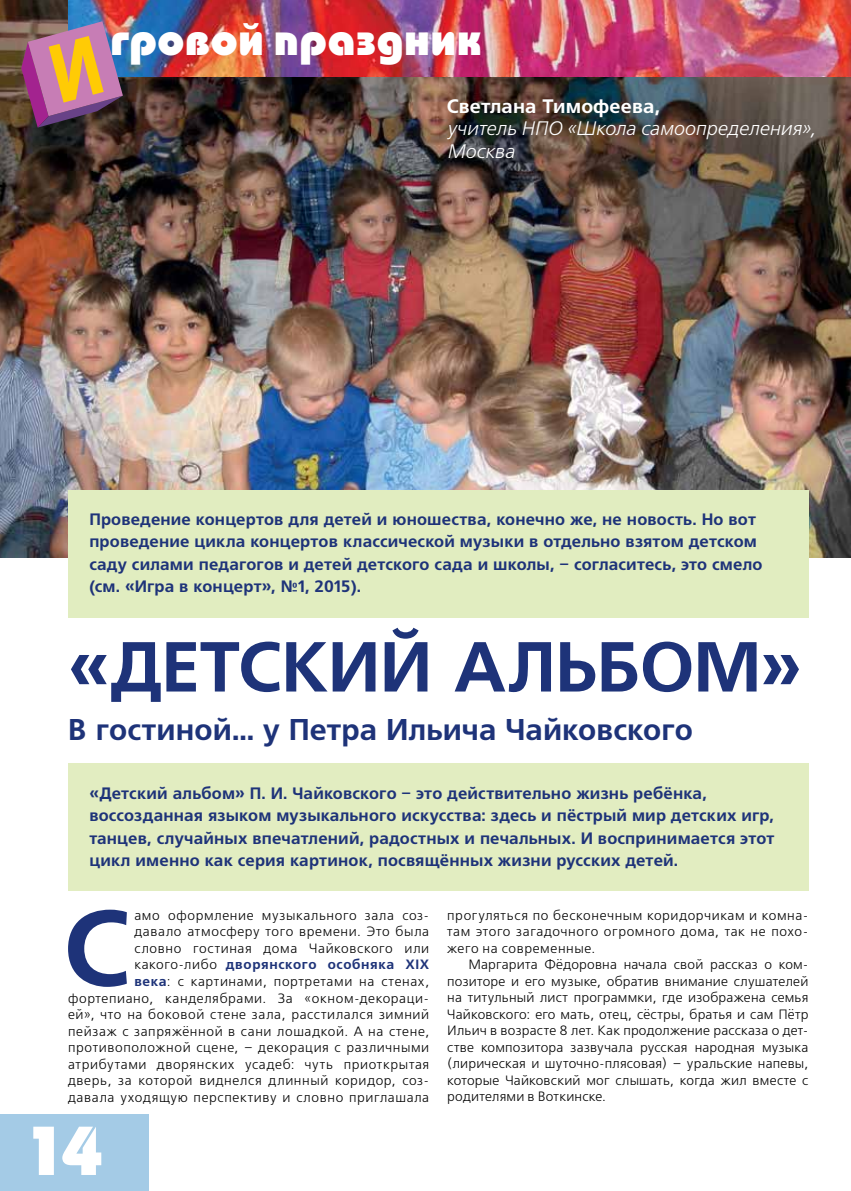
<style>
.page{position:relative;width:851px;height:1191px;background:#fff}
.page>*{position:absolute;margin:0;border:0;box-sizing:border-box;transform-origin:0 0}
.t1{font:700 107.85px "Free Set C";color:#1e3379}
.t2{font:700 70.5px "Free Set C";letter-spacing:-.01em;color:#1e3379}
.t3{font:800 69px "Bauhaus C";color:#fff}
.t4{font:800 45px "Bauhaus C";letter-spacing:.01em;color:#fff}
.t5{font:700 30px "Free Set C";letter-spacing:.005em;color:#1e3379}
.t6{font:italic 19.5px/22.5px "Free Set C";color:#fff}
.t7{font:700 19.5px "Free Set C";letter-spacing:.005em;color:#fff}
.t8{font:700 16.5px/22.5px "Free Set C";letter-spacing:.01em;color:#1e3379}
.t9{font:13.5px/16.5px "Free Set C";letter-spacing:.045em;color:#000;text-align:justify}
.s1{font-weight:700;color:#1e3379}
</style>
<div class="page">
<div style="left:0;top:1114px;width:149px;height:77px;background:#a4cbe6"></div>
<img style="left:0;top:0;width:850px;height:558px">
<img style="left:68px;top:0;width:782px;height:77px">
<img style="left:21px;top:21px;width:102px;height:107px">
<div style="left:68px;top:490px;width:740px;height:127px;background:#e1edc0"></div>
<div style="left:68px;top:763px;width:740px;height:128px;background:#e2edc1"></div>
<h3 class="t4" style="left:111px;top:13px;width:373px">гровой праздник</h3>
<h3 class="t7" style="left:446px;top:95px;width:215px">Светлана Тимофеева,</h3>
<h3 class="t6" style="left:446px;top:118px;width:370px">учитель НПО «Школа самоопределения»,<br>Москва</h3>
<p class="t8" style="left:89px;top:508px;width:674px">Проведение концертов для детей и юношества, конечно же, не новость. Но вот проведение цикла концертов классической музыки в отдельно взятом детском саду силами педагогов и детей детского сада и школы, – согласитесь, это смело (см. «Игра в концерт», №1, 2015).</p>
<h2 class="t2" style="left:68px;top:627px;width:735px">«ДЕТСКИЙ АЛЬБОМ»</h2>
<h3 class="t5" style="left:68px;top:713px;width:626px">В гостиной… у Петра Ильича Чайковского</h3>
<p class="t8" style="left:89px;top:782px;width:686px">«Детский альбом» П. И. Чайковского – это действительно жизнь ребёнка, воссозданная языком музыкального искусства: здесь и пёстрый мир детских игр, танцев, случайных впечатлений, радостных и печальных. И воспринимается этот цикл именно как серия картинок, посвящённых жизни русских детей.</p>
<p class="t9" style="left:68px;top:907px;width:362px;text-align:right">амо оформление музыкального зала соз-<br>давало атмосферу того времени. Это была<br>словно гостиная дома Чайковского или какого-либо <span class="s1">дворянского особняка XIX<br>века</span>: с картинами, портретами на стенах, фортепиано, канделябрами. За «окном-декораци&shy;ей», что на боковой стене зала, расстилался зимний пейзаж с запряжённой в сани лошадкой. А на стене, противоположной сцене, – декорация с различными атрибутами дворянских усадеб: чуть приоткрытая дверь, за которой виднелся длинный коридор, соз&shy;давала уходящую перспективу и словно приглашала</p>
<p class="t9" style="left:447px;top:907px;width:362px">прогуляться по бесконечным коридорчикам и комна&shy;там этого загадочного огромного дома, так не похо&shy;жего на современные.</p>
<h1 class="t1" style="left:63px;top:887px;width:69px">С</h1>
<p class="t9" style="left:447px;top:957px;width:362px;text-indent:21px">Маргарита Фёдоровна начала свой рассказ о ком&shy;позиторе и его музыке, обратив внимание слушателей на титульный лист программки, где изображена семья Чайковского: его мать, отец, сёстры, братья и сам Пётр Ильич в возрасте 8 лет. Как продолжение рассказа о дет&shy;стве композитора зазвучала русская народная музыка (лирическая и шуточно-плясовая) – уральские напевы, которые Чайковский мог слышать, когда жил вместе с родителями в Воткинске.</p>
<h3 class="t3" style="left:24px;top:1109px;width:81px">14</h3>
</div>
